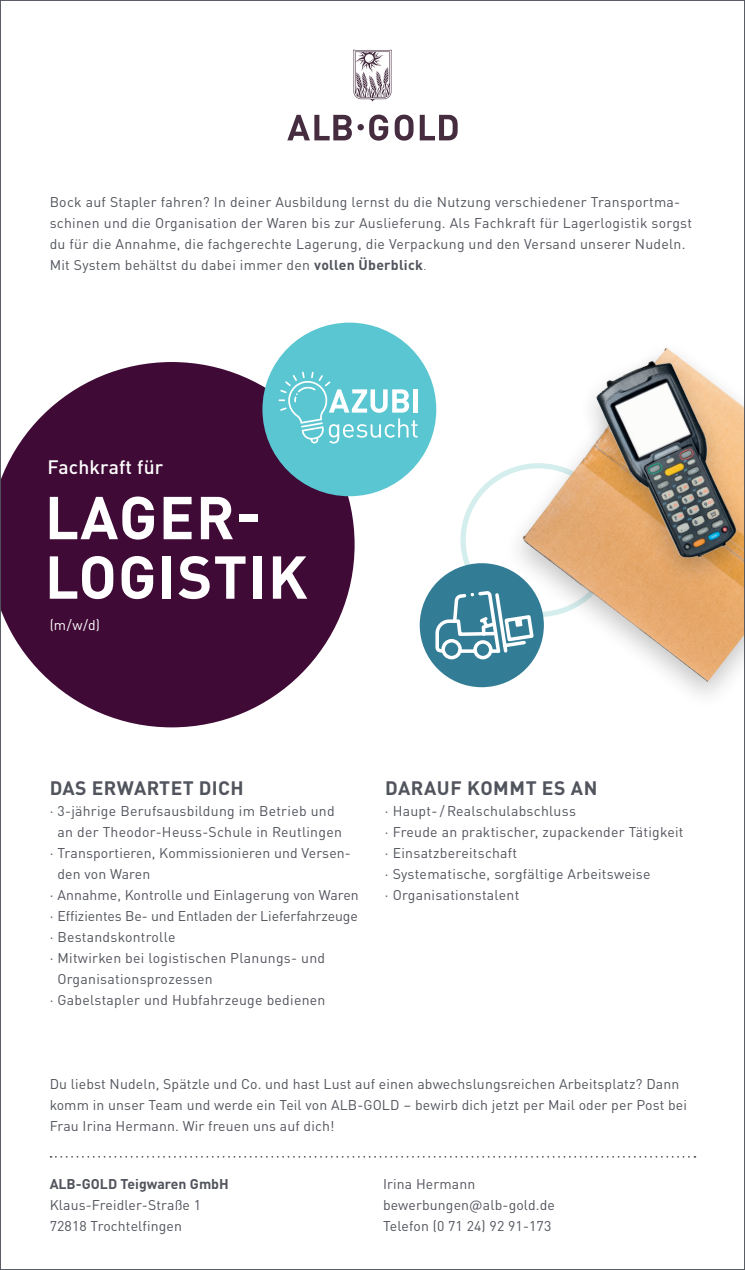
<style>
.page{position:relative;width:745px;height:1270px;background:#fff}
.page>*{position:absolute;margin:0;border:0;box-sizing:border-box;transform-origin:0 0}
.t1{font:700 59.5px/59.5px "DINOT";letter-spacing:.02em;color:#fff}
.t2{font:700 19.25px "DINOT";letter-spacing:.02em;color:#51545c}
.t3{font:500 19.25px "DINOT";letter-spacing:.01em;color:#fff}
.t4{font:14px/21px "DINOT";letter-spacing:.02em;color:#51545c}
.t5{font:14px "DINOT";letter-spacing:-.005em;color:#51545c}
.t6{font:700 14px "DINOT";color:#51545c}
.t7{font:14px "DINOT";color:#fff}
.s1{font-weight:700}
.s2{font-weight:300}
</style>
<div class="page">
<img style="left:2px;top:49px;width:740px;height:1109px">
<p class="t4" style="left:50px;top:190px;width:643px">Bock auf Stapler fahren? In deiner Ausbildung lernst du die Nutzung verschiedener Transportma&shy;schinen und die Organisation der Waren bis zur Auslieferung. Als Fachkraft für Lagerlogistik sorgst du für die Annahme, die fachgerechte Lagerung, die Verpackung und den Versand unserer Nudeln.<br>Mit System behältst du dabei immer den <span class="s1">vollen Überblick</span><span class="s2">.</span></p>
<h2 class="t3" style="left:47px;top:452px;width:117px">Fachkraft für</h2>
<h1 class="t1" style="left:45px;top:482px;width:264px">LAGER-<br>LOGISTIK</h1>
<p class="t7" style="left:50px;top:614px;width:52px">(m/w/d)</p>
<h2 class="t2" style="left:50px;top:773px;width:195px">DAS ERWARTET DICH</h2>
<p class="t4" style="left:50px;top:799px;width:286px">· 3-jährige Berufsausbildung im Betrieb und</p>
<p class="t4" style="left:57px;top:820px;width:286px">an der Theodor-Heuss-Schule in Reutlingen</p>
<p class="t4" style="left:50px;top:841px;width:302px">· Transportieren, Kommissionieren und Versen-</p>
<p class="t4" style="left:57px;top:862px;width:94px">den von Waren</p>
<p class="t4" style="left:50px;top:883px;width:310px">· Annahme, Kontrolle und Einlagerung von Waren</p>
<p class="t5" style="left:50px;top:905px;width:309px">· Effizientes Be- und Entladen der Lieferfahrzeuge</p>
<p class="t4" style="left:50px;top:925px;width:127px">· Bestandskontrolle</p>
<p class="t4" style="left:50px;top:946px;width:277px">· Mitwirken bei logistischen Planungs- und</p>
<p class="t4" style="left:57px;top:967px;width:157px">Organisationsprozessen</p>
<p class="t4" style="left:50px;top:988px;width:277px">· Gabelstapler und Hubfahrzeuge bedienen</p>
<h2 class="t2" style="left:385px;top:773px;width:214px">DARAUF KOMMT ES AN</h2>
<p class="t4" style="left:384px;top:799px;width:300px">· Haupt- / Realschulabschluss<br>· Freude an praktischer, zupackender Tätigkeit · Einsatzbereitschaft<br>· Systematische, sorgfältige Arbeitsweise<br>· Organisationstalent</p>
<p class="t4" style="left:50px;top:1072px;width:638px">Du liebst Nudeln, Spätzle und Co. und hast Lust auf einen abwechslungsreichen Arbeitsplatz? Dann komm in unser Team und werde ein Teil von ALB-GOLD – bewirb dich jetzt per Mail oder per Post bei<br>Frau Irina Hermann. Wir freuen uns auf dich!</p>
<p class="t6" style="left:50px;top:1173px;width:180px">ALB-GOLD Teigwaren GmbH</p>
<p class="t4" style="left:50px;top:1193px;width:153px">Klaus-Freidler-Straße 1<br>72818 Trochtelfingen</p>
<p class="t4" style="left:383px;top:1172px;width:173px">Irina Hermann bewerbungen@alb-gold.de<br>Telefon (0 71 24) 92 91-173</p>
</div>
